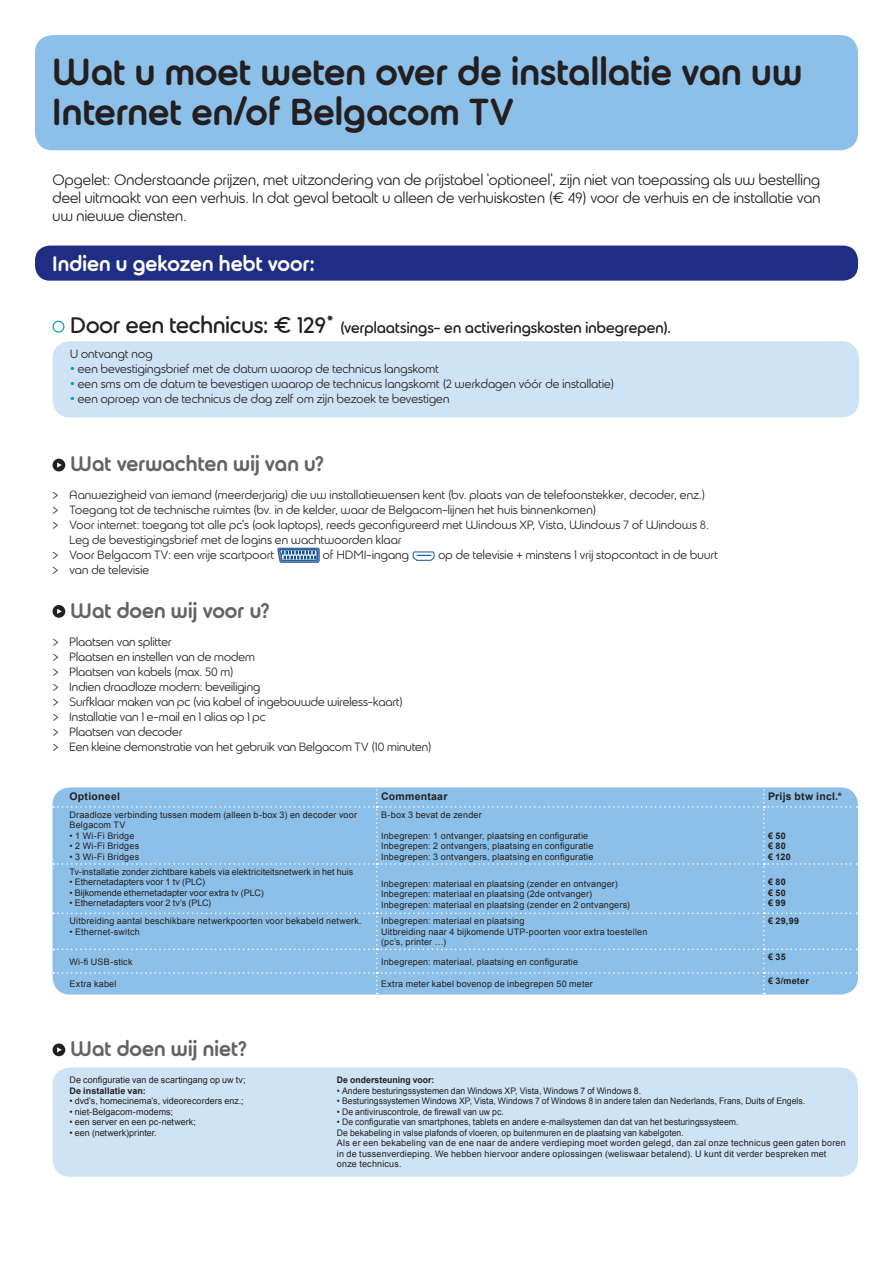
<style>
.page{position:relative;width:893px;height:1263px;background:#fff}
.page>*{position:absolute;margin:0;border:0;box-sizing:border-box;transform-origin:0 0}
.t1{font:700 37.5px/40.5px "Belgacom";color:#231f20}
.t2{font:700 21px "Belgacom";letter-spacing:.005em;color:#636366}
.t3{font:700 21px "Belgacom";letter-spacing:.005em;color:#fff}
.t4{font:300 15px/18px "Belgacom";letter-spacing:.01em;color:#231f20;text-align:justify}
.t5{font:500 15px "Belgacom";letter-spacing:.01em;color:#231f20}
.t6{font:300 12px/15px "Belgacom";letter-spacing:.015em;color:#231f20}
.t7{font:700 10.5px "Arial";letter-spacing:.02em;color:#231f20}
.t8{font:9px/10.5px "Arial";letter-spacing:.015em;color:#231f20}
.t9{font:9px/10.5px "Arial";letter-spacing:.015em;color:#231f20;scale:.96 1}
.t10{font:700 9px/10.5px "Arial";letter-spacing:.005em;color:#231f20}
.t11{font:700 9px "Arial";letter-spacing:.005em;color:#231f20;scale:.96 1}
.s1{font-size:22.5px}
.s2{color:#0696d7}
</style>
<div class="page">
<div style="left:53px;top:341px;width:806px;height:76px;background:#cee3f5;border-radius:18px"></div>
<div style="left:53px;top:321px;width:11px;height:12px;border:1px solid #0696d7;border-radius:50%"></div>
<div style="left:53px;top:459px;width:12px;height:12px;background:#231f20;border-radius:50%"></div>
<svg style="left:57px;top:462px;width:5px;height:6px"></svg>
<svg style="left:278px;top:548px;width:41px;height:14px"></svg>
<svg style="left:413px;top:552px;width:21px;height:9px"></svg>
<div style="left:53px;top:605px;width:12px;height:13px;background:#231f20;border-radius:50%"></div>
<svg style="left:57px;top:609px;width:5px;height:5px"></svg>
<div style="left:35px;top:35px;width:823px;height:115px;background:#8cc0e8;border-radius:18px"></div>
<div style="left:35px;top:246px;width:823px;height:35px;background:#1f2d82;border-radius:15px"></div>
<div style="left:53px;top:1067px;width:805px;height:110px;background:#cee3f5;border-radius:18px"></div>
<div style="left:53px;top:1043px;width:12px;height:13px;background:#231f20;border-radius:50%"></div>
<svg style="left:57px;top:1047px;width:5px;height:5px"></svg>
<div style="left:53px;top:787px;width:805px;height:207px;background:#8cc0e8"></div>
<h1 class="t1" style="left:53px;top:51px;width:751px">Wat u moet weten over de installatie van uw<br>Internet en/of Belgacom TV</h1>
<p class="t4" style="left:53px;top:170px;width:769px">Opgelet: Onderstaande prijzen, met uitzondering van de prijstabel ‘optioneel’, zijn niet van toepassing als uw bestelling deel uitmaakt van een verhuis. In dat geval betaalt u alleen de verhuiskosten (€ 49) voor de verhuis en de installatie van uw nieuwe diensten.</p>
<h2 class="t3" style="left:53px;top:251px;width:264px">Indien u gekozen hebt voor:</h2>
<h3 class="t5" style="left:70px;top:319px;width:602px"><span class="s1">Door een technicus: € 129*</span> (verplaatsings- en activeringskosten inbegrepen).</h3>
<h3 class="t6" style="left:70px;top:346px;width:84px">U ontvangt nog</h3>
<h3 class="t6" style="left:70px;top:361px;width:370px"><span class="s2">•</span> een bevestigingsbrief met de datum waarop de technicus langskomt</h3>
<h3 class="t6" style="left:70px;top:376px;width:545px"><span class="s2">•</span> een sms om de datum te bevestigen waarop de technicus langskomt (2 werkdagen vóór de installatie)</h3>
<h3 class="t6" style="left:70px;top:391px;width:381px"><span class="s2">•</span> een oproep van de technicus de dag zelf om zijn bezoek te bevestigen</h3>
<h2 class="t2" style="left:70px;top:452px;width:256px">Wat verwachten wij van u?</h2>
<h3 class="t6" style="left:53px;top:487px;width:654px">&gt; Aanwezigheid van iemand (meerderjarig) die uw installatiewensen kent (bv. plaats van de telefoonstekker, decoder, enz.)</h3>
<h3 class="t6" style="left:53px;top:502px;width:545px">&gt; Toegang tot de technische ruimtes (bv. in de kelder, waar de Belgacom-lijnen het huis binnenkomen)</h3>
<h3 class="t6" style="left:53px;top:517px;width:658px">&gt; Voor internet: toegang tot alle pc’s (ook laptops), reeds geconfigureerd met Windows XP, Vista, Windows 7 of Windows 8.</h3>
<h3 class="t6" style="left:70px;top:532px;width:333px">Leg de bevestigingsbrief met de logins en wachtwoorden klaar</h3>
<h3 class="t6" style="left:53px;top:547px;width:223px">&gt; Voor Belgacom TV: een vrije scartpoort</h3>
<h3 class="t6" style="left:323px;top:547px;width:87px">of HDMI-ingang</h3>
<h3 class="t6" style="left:438px;top:547px;width:281px">op de televisie + minstens 1 vrij stopcontact in de buurt</h3>
<h3 class="t6" style="left:53px;top:562px;width:98px">&gt; van de televisie</h3>
<h2 class="t2" style="left:70px;top:598px;width:202px">Wat doen wij voor u?</h2>
<p class="t6" style="left:53px;top:634px;width:380px">&gt; Plaatsen van splitter<br>&gt; Plaatsen en instellen van de modem<br>&gt; Plaatsen van kabels (max. 50 m)<br>&gt; Indien draadloze modem: beveiliging<br>&gt; Surfklaar maken van pc (via kabel of ingebouwde wireless-kaart)<br>&gt; Installatie van 1 e-mail en 1 alias op 1 pc<br>&gt; Plaatsen van decoder<br>&gt; Een kleine demonstratie van het gebruik van Belgacom TV (10 minuten)</p>
<p class="t7" style="left:70px;top:789px;width:52px">Optioneel</p>
<p class="t7" style="left:381px;top:789px;width:68px">Commentaar</p>
<p class="t7" style="left:768px;top:789px;width:75px">Prijs btw incl.*</p>
<p class="t8" style="left:70px;top:809px;width:289px">Draadloze verbinding tussen modem (alleen b-box 3) en decoder voor<br>Belgacom TV</p>
<p class="t8" style="left:70px;top:830px;width:66px">• 1 Wi-Fi Bridge</p>
<p class="t8" style="left:70px;top:841px;width:71px">• 2 Wi-Fi Bridges</p>
<p class="t8" style="left:70px;top:851px;width:71px">• 3 Wi-Fi Bridges</p>
<p class="t8" style="left:381px;top:809px;width:102px">B-box 3 bevat de zender</p>
<p class="t8" style="left:381px;top:830px;width:214px">Inbegrepen: 1 ontvanger, plaatsing en configuratie<br>Inbegrepen: 2 ontvangers, plaatsing en configuratie<br>Inbegrepen: 3 ontvangers, plaatsing en configuratie</p>
<p class="t10" style="left:768px;top:831px;width:24px">€ 50 € 80 € 120</p>
<p class="t8" style="left:70px;top:866px;width:285px">Tv-installatie zonder zichtbare kabels via elektriciteitsnetwerk in het huis</p>
<p class="t8" style="left:70px;top:877px;width:137px">• Ethernetadapters voor 1 tv (PLC)</p>
<p class="t8" style="left:70px;top:887px;width:196px">• Bijkomende ethernetadapter voor extra tv (PLC)</p>
<p class="t8" style="left:70px;top:898px;width:143px">• Ethernetadapters voor 2 tv’s (PLC)</p>
<p class="t8" style="left:381px;top:878px;width:250px">Inbegrepen: materiaal en plaatsing (zender en ontvanger)<br>Inbegrepen: materiaal en plaatsing (2de ontvanger)<br>Inbegrepen: materiaal en plaatsing (zender en 2 ontvangers)</p>
<p class="t10" style="left:768px;top:877px;width:19px;text-align:justify">€ 80 € 50 € 99</p>
<p class="t8" style="left:70px;top:916px;width:294px">Uitbreiding aantal beschikbare netwerkpoorten voor bekabeld netwerk.</p>
<p class="t8" style="left:70px;top:926px;width:72px">• Ethernet-switch</p>
<p class="t8" style="left:381px;top:916px;width:268px">Inbegrepen: materiaal en plaatsing<br>Uitbreiding naar 4 bijkomende UTP-poorten voor extra toestellen (pc’s, printer …)</p>
<p class="t10" style="left:768px;top:916px;width:32px">€ 29,99</p>
<p class="t8" style="left:70px;top:956px;width:64px">Wi-fi USB-stick</p>
<p class="t8" style="left:381px;top:956px;width:198px">Inbegrepen: materiaal, plaatsing en configuratie</p>
<p class="t10" style="left:768px;top:952px;width:19px">€ 35</p>
<p class="t8" style="left:70px;top:978px;width:48px">Extra kabel</p>
<p class="t8" style="left:381px;top:978px;width:213px">Extra meter kabel bovenop de inbegrepen 50 meter</p>
<p class="t10" style="left:768px;top:976px;width:42px">€ 3/meter</p>
<h2 class="t2" style="left:70px;top:1036px;width:179px">Wat doen wij niet?</h2>
<p class="t8" style="left:70px;top:1075px;width:178px">De configuratie van de scartingang op uw tv;</p>
<p class="t10" style="left:70px;top:1086px;width:78px">De installatie van:</p>
<p class="t8" style="left:70px;top:1096px;width:176px">• dvd’s, homecinema’s, videorecorders enz.;</p>
<p class="t8" style="left:70px;top:1106px;width:105px">• niet-Belgacom-modems;</p>
<p class="t8" style="left:70px;top:1117px;width:128px">• een server en een pc-netwerk;</p>
<p class="t8" style="left:70px;top:1127px;width:89px">• een (netwerk)printer.</p>
<p class="t11" style="left:337px;top:1074px;width:103px">De ondersteuning voor:</p>
<p class="t9" style="left:337px;top:1085px;width:318px">• Andere besturingssystemen dan Windows XP, Vista, Windows 7 of Windows 8.</p>
<p class="t9" style="left:337px;top:1096px;width:489px">• Besturingssystemen Windows XP, Vista, Windows 7 of Windows 8 in andere talen dan Nederlands, Frans, Duits of Engels.</p>
<p class="t9" style="left:337px;top:1106px;width:175px">• De antiviruscontrole, de firewall van uw pc.</p>
<p class="t9" style="left:337px;top:1117px;width:531px">• De configuratie van smartphones, tablets en andere e-mailsystemen dan dat van het besturingssysteem.<br>De bekabeling in valse plafonds of vloeren, op buitenmuren en de plaatsing van kabelgoten.<br>Als er een bekabeling van de ene naar de andere verdieping moet worden gelegd, dan zal onze technicus geen gaten boren in de tussenverdieping. We hebben hiervoor andere oplossingen (weliswaar betalend). U kunt dit verder bespreken met onze technicus.</p>
</div>
